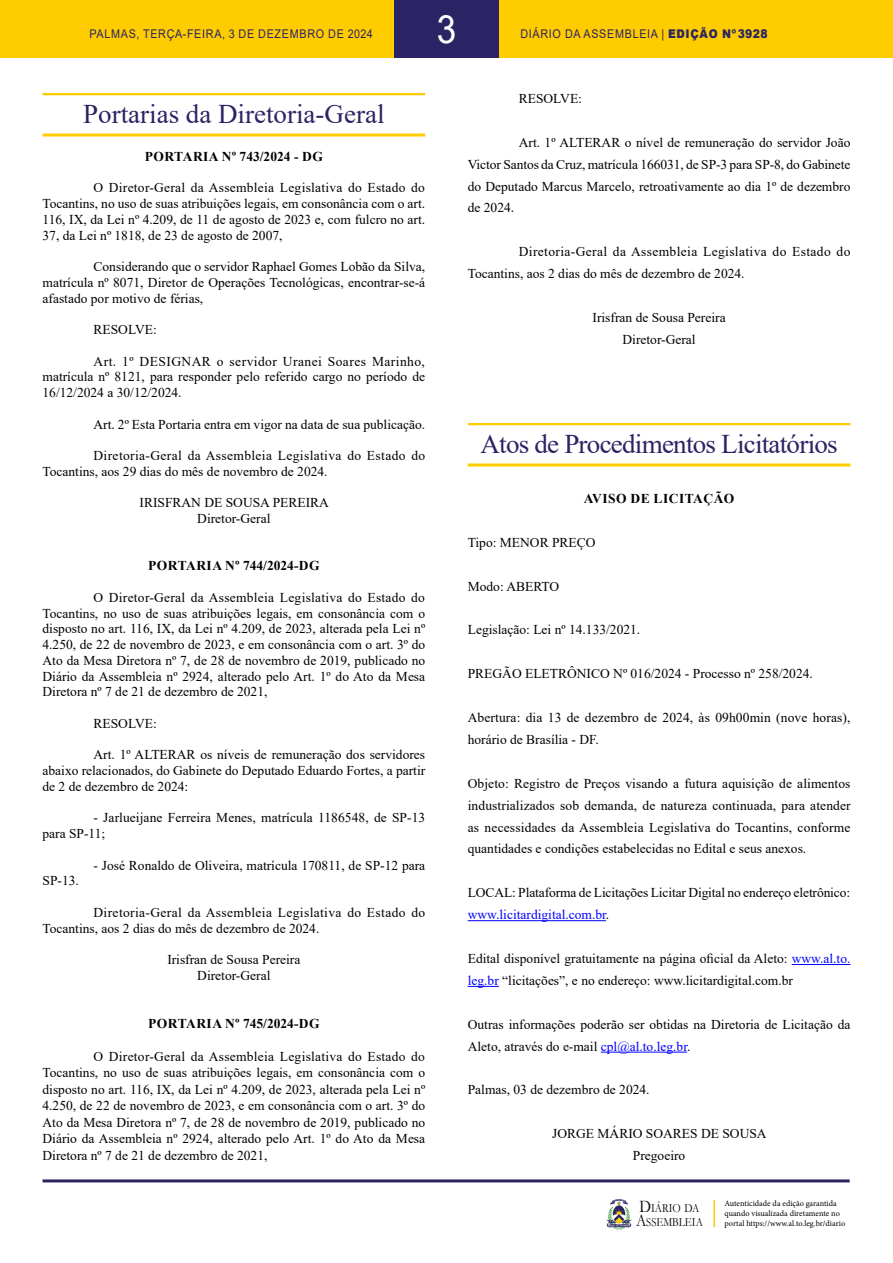
<style>
.page{position:relative;width:893px;height:1263px;background:#fff}
.page>*{position:absolute;margin:0;border:0;box-sizing:border-box;transform-origin:0 0}
.t1{font:39px "Arial";color:#fff;scale:.9 1}
.t2{font:27px "Times New Roman";letter-spacing:-.025em;color:#2b2464}
.t3{font:27px "Times New Roman";color:#2b2464}
.t4{font:13.5px/15.8px "Times New Roman";color:#000;text-align:justify}
.t5{font:13.5px/15.8px "Times New Roman";letter-spacing:.025em;color:#000}
.t6{font:700 13.5px "Times New Roman";letter-spacing:.01em;color:#000}
.t7{font:700 13.5px "Times New Roman";letter-spacing:.035em;color:#000}
.t8{font:12.45px/14px "Garamond";color:#000;scale:.85 1}
.t9{font:12px "Arial";letter-spacing:.065em;color:#2b2464;scale:.9 1}
.t10{font:8.25px/9.9px "Minion Pro";color:#000}
.s1{font-weight:900}
.s2{color:#00f}
.s3{font-size:17.85px}
</style>
<div class="page">
<div style="left:0;top:0;width:893px;height:58px;background:#fc0"></div>
<hr style="left:43px;top:1179px;width:807px;height:3px;background:#2b2464">
<svg style="left:606px;top:1199px;width:26px;height:31px"></svg>
<div style="left:394px;top:0;width:105px;height:58px;background:#2b2464"></div>
<hr style="left:713px;top:1200px;width:2px;height:27px;background:#fc0">
<hr style="left:43px;top:93px;width:382px;height:2px;background:#fc0">
<hr style="left:43px;top:134px;width:382px;height:3px;background:#fc0">
<hr style="left:468px;top:423px;width:382px;height:2px;background:#fc0">
<hr style="left:468px;top:463px;width:382px;height:3px;background:#fc0">
<hr style="left:468px;top:920px;width:138px;height:1px;background:#00f">
<hr style="left:792px;top:964px;width:58px;height:1px;background:#00f">
<hr style="left:468px;top:986px;width:31px;height:1px;background:#00f">
<hr style="left:601px;top:1052px;width:86px;height:1px;background:#00f">
<h1 class="t1" style="left:437px;top:2px;width:23px">3</h1>
<p class="t9" style="left:89px;top:25px;width:316px">PALMAS, TERÇA-FEIRA, 3 DE DEZEMBRO DE 2024</p>
<p class="t9" style="left:520px;top:25px;width:276px">DIÁRIO DA ASSEMBLEIA | <span class="s1">EDIÇÃO Nº3928</span></p>
<h2 class="t3" style="left:83px;top:95px;width:303px">Portarias da Diretoria-Geral</h2>
<p class="t6" style="left:145px;top:147px;width:179px">PORTARIA Nº 743/2024 - DG</p>
<p class="t4" style="left:43px;top:179px;width:384px;text-indent:51px">O Diretor-Geral da Assembleia Legislativa do Estado do Tocantins, no uso de suas atribuições legais, em consonância com o art.<br>116, IX, da Lei nº 4.209, de 11 de agosto de 2023 e, com fulcro no art.<br>37, da Lei nº 1818, de 23 de agosto de 2007,</p>
<p class="t4" style="left:43px;top:258px;width:384px;text-indent:51px">Considerando que o servidor Raphael Gomes Lobão da Silva, matrícula nº 8071, Diretor de Operações Tecnológicas, encontrar-se-á afastado por motivo de férias,</p>
<p class="t4" style="left:94px;top:321px;width:65px">RESOLVE:</p>
<p class="t4" style="left:43px;top:353px;width:384px;text-indent:51px">Art. 1º DESIGNAR o servidor Uranei Soares Marinho, matrícula nº 8121, para responder pelo referido cargo no período de 16/12/2024 a 30/12/2024.</p>
<p class="t4" style="left:94px;top:416px;width:333px">Art. 2º Esta Portaria entra em vigor na data de sua publicação.</p>
<p class="t5" style="left:43px;top:447px;width:384px;text-indent:51px">Diretoria-Geral da Assembleia Legislativa do Estado do<br>Tocantins, aos 29 dias do mês de novembro de 2024.</p>
<p class="t4" style="left:140px;top:494px;width:191px;text-align:center">IRISFRAN DE SOUSA PEREIRA<br>Diretor-Geral</p>
<p class="t6" style="left:148px;top:556px;width:173px">PORTARIA Nº 744/2024-DG</p>
<p class="t4" style="left:43px;top:589px;width:384px;text-indent:51px">O Diretor-Geral da Assembleia Legislativa do Estado do Tocantins, no uso de suas atribuições legais, em consonância com o disposto no art. 116, IX, da Lei nº 4.209, de 2023, alterada pela Lei nº 4.250, de 22 de novembro de 2023, e em consonância com o art. 3º do Ato da Mesa Diretora nº 7, de 28 de novembro de 2019, publicado no Diário da Assembleia nº 2924, alterado pelo Art. 1º do Ato da Mesa Diretora nº 7 de 21 de dezembro de 2021,</p>
<p class="t4" style="left:94px;top:715px;width:65px">RESOLVE:</p>
<p class="t4" style="left:43px;top:746px;width:384px;text-indent:51px">Art. 1º ALTERAR os níveis de remuneração dos servidores abaixo relacionados, do Gabinete do Deputado Eduardo Fortes, a partir de 2 de dezembro de 2024:</p>
<p class="t4" style="left:43px;top:809px;width:384px;text-indent:51px">- Jarlueijane Ferreira Menes, matrícula 1186548, de SP-13 para SP-11;</p>
<p class="t4" style="left:94px;top:857px;width:333px">- José Ronaldo de Oliveira, matrícula 170811, de SP-12 para</p>
<p class="t4" style="left:43px;top:872px;width:38px">SP-13.</p>
<p class="t5" style="left:43px;top:904px;width:384px;text-indent:51px">Diretoria-Geral da Assembleia Legislativa do Estado do<br>Tocantins, aos 2 dias do mês de dezembro de 2024.</p>
<p class="t4" style="left:167px;top:951px;width:135px;text-align:center">Irisfran de Sousa Pereira<br>Diretor-Geral</p>
<p class="t6" style="left:148px;top:1014px;width:173px">PORTARIA Nº 745/2024-DG</p>
<p class="t4" style="left:43px;top:1048px;width:384px;line-height:16.5px;text-indent:51px">O Diretor-Geral da Assembleia Legislativa do Estado do Tocantins, no uso de suas atribuições legais, em consonância com o disposto no art. 116, IX, da Lei nº 4.209, de 2023, alterada pela Lei nº 4.250, de 22 de novembro de 2023, e em consonância com o art. 3º do Ato da Mesa Diretora nº 7, de 28 de novembro de 2019, publicado no Diário da Assembleia nº 2924, alterado pelo Art. 1º do Ato da Mesa Diretora nº 7 de 21 de dezembro de 2021,</p>
<p class="t4" style="left:519px;top:90px;width:65px">RESOLVE:</p>
<p class="t4" style="left:468px;top:131px;width:384px;line-height:21.9px;text-indent:51px">Art. 1º ALTERAR o nível de remuneração do servidor João Victor Santos da Cruz, matrícula 166031, de SP-3 para SP-8, do Gabinete do Deputado Marcus Marcelo, retroativamente ao dia 1º de dezembro de 2024.</p>
<p class="t5" style="left:468px;top:240px;width:384px;line-height:21.9px;text-indent:51px">Diretoria-Geral da Assembleia Legislativa do Estado do<br>Tocantins, aos 2 dias do mês de dezembro de 2024.</p>
<p class="t4" style="left:593px;top:306px;width:135px;line-height:21.9px;text-align:center">Irisfran de Sousa Pereira<br>Diretor-Geral</p>
<h2 class="t2" style="left:480px;top:425px;width:359px">Atos de Procedimentos Licitatórios</h2>
<p class="t7" style="left:584px;top:489px;width:152px">AVISO DE LICITAÇÃO</p>
<p class="t4" style="left:468px;top:534px;width:129px">Tipo: MENOR PREÇO</p>
<p class="t4" style="left:468px;top:578px;width:93px">Modo: ABERTO</p>
<p class="t4" style="left:468px;top:622px;width:174px">Legislação: Lei nº 14.133/2021.</p>
<p class="t4" style="left:468px;top:665px;width:347px">PREGÃO ELETRÔNICO Nº 016/2024 - Processo nº 258/2024.</p>
<p class="t4" style="left:468px;top:706px;width:384px;line-height:21.9px">Abertura: dia 13 de dezembro de 2024, às 09h00min (nove horas), horário de Brasília - DF.</p>
<p class="t4" style="left:468px;top:772px;width:384px;line-height:21.9px">Objeto: Registro de Preços visando a futura aquisição de alimentos industrializados sob demanda, de natureza continuada, para atender as necessidades da Assembleia Legislativa do Tocantins, conforme quantidades e condições estabelecidas no Edital e seus anexos.</p>
<p class="t4" style="left:468px;top:881px;width:384px;line-height:21.9px">LOCAL: Plataforma de Licitações Licitar Digital no endereço eletrônico: <span class="s2">www.licitardigital.com.br</span>.</p>
<p class="t4" style="left:468px;top:947px;width:384px;line-height:21.9px">Edital disponível gratuitamente na página oficial da Aleto: <span class="s2">www.al.to. leg.br</span> “licitações”, e no endereço: www.licitardigital.com.br</p>
<p class="t4" style="left:468px;top:1013px;width:384px;line-height:21.9px">Outras informações poderão ser obtidas na Diretoria de Licitação da<br>Aleto, através do e-mail <span class="s2">cpl@al.to.leg.br</span>.</p>
<p class="t4" style="left:468px;top:1081px;width:183px">Palmas, 03 de dezembro de 2024.</p>
<p class="t4" style="left:552px;top:1122px;width:216px;line-height:21.9px;text-align:center">JORGE MÁRIO SOARES DE SOUSA<br>Pregoeiro</p>
<p class="t8" style="left:636px;top:1201px;width:80px"><span class="s3">D</span>IÁRIO DA<br><span class="s3">A</span>SSEMBLEIA</p>
<p class="t10" style="left:724px;top:1199px;width:122px">Autenticidade da edição garantida quando visualizada diretamente no portal https://www.al.to.leg.br/diario</p>
</div>
